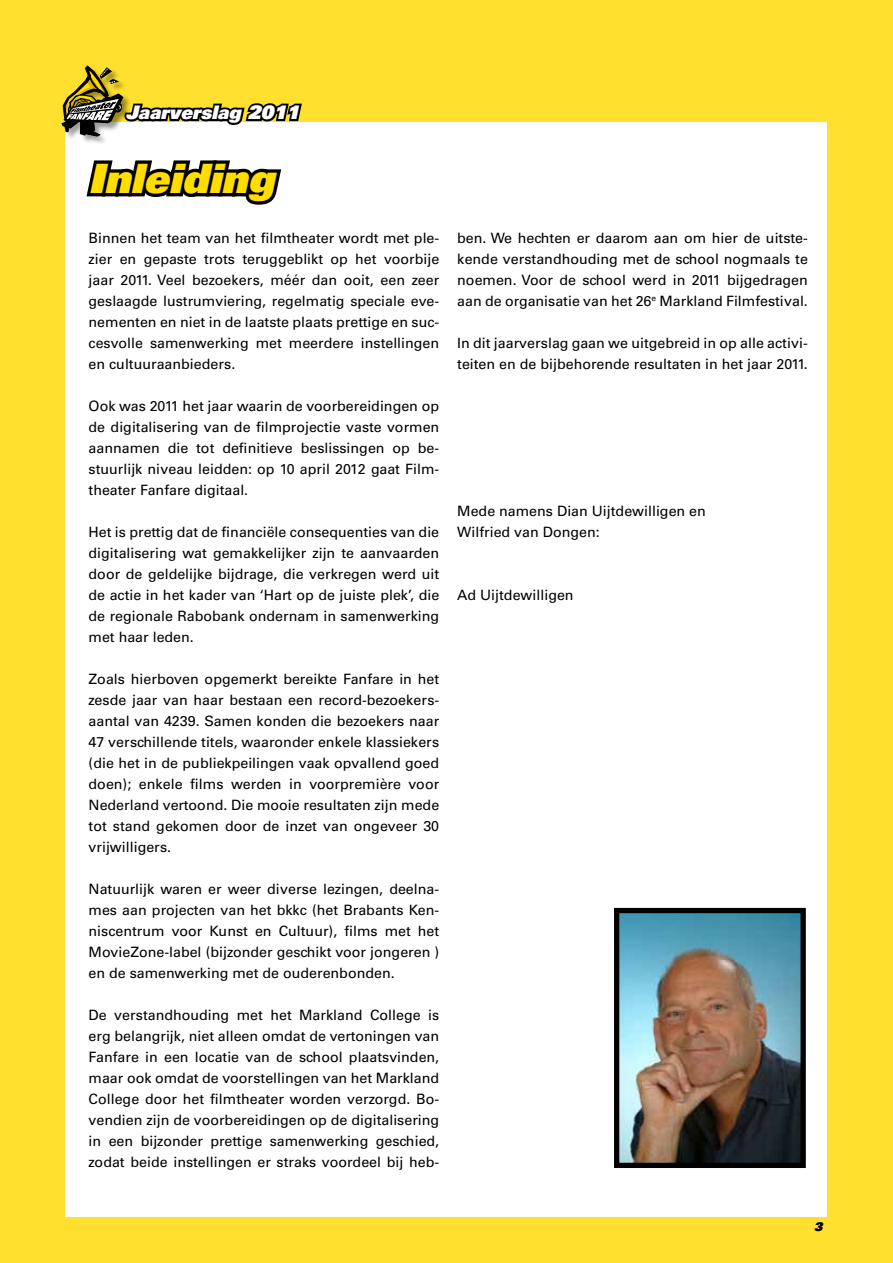
<style>
.page{position:relative;width:893px;height:1263px;background:#ffe02e}
.page>*{position:absolute;margin:0;border:0;box-sizing:border-box;transform-origin:0 0}
.t1{font:40.5px "Univers LT Std X Black Obl";color:#fd0}
.t2{font:18.6px "Univers LT Std X Black Obl";color:#fff}
.t3{font:14.25px/21px "Univers LT Std";color:#000;text-align:justify}
.t4{font:12px "Univers LT Std X Black Obl";color:#000}
</style>
<div class="page">
<div style="left:66px;top:122px;width:761px;height:1094px;background:#fff"></div>
<div style="left:62px;top:66px;width:70px;height:79px;background:#000;opacity:.39"></div>
<svg style="left:62px;top:66px;width:240px;height:73px"></svg>
<svg style="left:86px;top:160px;width:196px;height:45px"></svg>
<img style="left:620px;top:914px;width:180px;height:248px">
<div style="left:614px;top:908px;width:192px;height:260px;border:5px solid #000"></div>
<h2 class="t2" style="left:126px;top:100px;width:176px">Jaarverslag 2011</h2>
<h1 class="t1" style="left:89px;top:152px;width:187px">Inleiding</h1>
<p class="t3" style="left:89px;top:228px;width:352px">Binnen het team van het filmtheater wordt met ple&shy;zier en gepaste trots teruggeblikt op het voorbije jaar 2011. Veel bezoekers, méér dan ooit, een zeer geslaagde lustrumviering, regelmatig speciale eve&shy;nementen en niet in de laatste plaats prettige en suc&shy;cesvolle samenwerking met meerdere instellingen en cultuuraanbieders.</p>
<p class="t3" style="left:89px;top:396px;width:352px">Ook was 2011 het jaar waarin de voorbereidingen op de digitalisering van de filmprojectie vaste vormen aannamen die tot definitieve beslissingen op be&shy;stuurlijk niveau leidden: op 10 april 2012 gaat Film&shy;theater Fanfare digitaal.</p>
<p class="t3" style="left:89px;top:522px;width:352px">Het is prettig dat de financiële consequenties van die digitalisering wat gemakkelijker zijn te aanvaarden door de geldelijke bijdrage, die verkregen werd uit de actie in het kader van ‘Hart op de juiste plek’, die de regionale Rabobank ondernam in samenwerking met haar leden.</p>
<p class="t3" style="left:89px;top:669px;width:352px">Zoals hierboven opgemerkt bereikte Fanfare in het zesde jaar van haar bestaan een record-bezoekers&shy;aantal van 4239. Samen konden die bezoekers naar 47 verschillende titels, waaronder enkele klassiekers (die het in de publiekpeilingen vaak opvallend goed doen); enkele films werden in voorpremière voor Nederland vertoond. Die mooie resultaten zijn mede tot stand gekomen door de inzet van ongeveer 30 vrijwilligers.</p>
<p class="t3" style="left:89px;top:879px;width:352px">Natuurlijk waren er weer diverse lezingen, deelna&shy;mes aan projecten van het bkkc (het Brabants Ken&shy;niscentrum voor Kunst en Cultuur), films met het MovieZone-label (bijzonder geschikt voor jongeren ) en de samenwerking met de ouderenbonden.</p>
<p class="t3" style="left:89px;top:1005px;width:352px">De verstandhouding met het Markland College is erg belangrijk, niet alleen omdat de vertoningen van Fanfare in een locatie van de school plaatsvinden, maar ook omdat de voorstellingen van het Markland College door het filmtheater worden verzorgd. Bo&shy;vendien zijn de voorbereidingen op de digitalisering in een bijzonder prettige samenwerking geschied, zodat beide instellingen er straks voordeel bij heb-</p>
<p class="t3" style="left:457px;top:228px;width:352px">ben. We hechten er daarom aan om hier de uitste&shy;kende verstandhouding met de school nogmaals te noemen. Voor de school werd in 2011 bijgedragen aan de organisatie van het 26<sup>e</sup> Markland Filmfestival.</p>
<p class="t3" style="left:457px;top:333px;width:352px">In dit jaarverslag gaan we uitgebreid in op alle activi&shy;teiten en de bijbehorende resultaten in het jaar 2011.</p>
<p class="t3" style="left:457px;top:501px;width:250px">Mede namens Dian Uijtdewilligen en<br>Wilfried van Dongen:</p>
<p class="t3" style="left:457px;top:585px;width:118px">Ad Uijtdewilligen</p>
<p class="t4" style="left:814px;top:1218px;width:10px">3</p>
</div>
